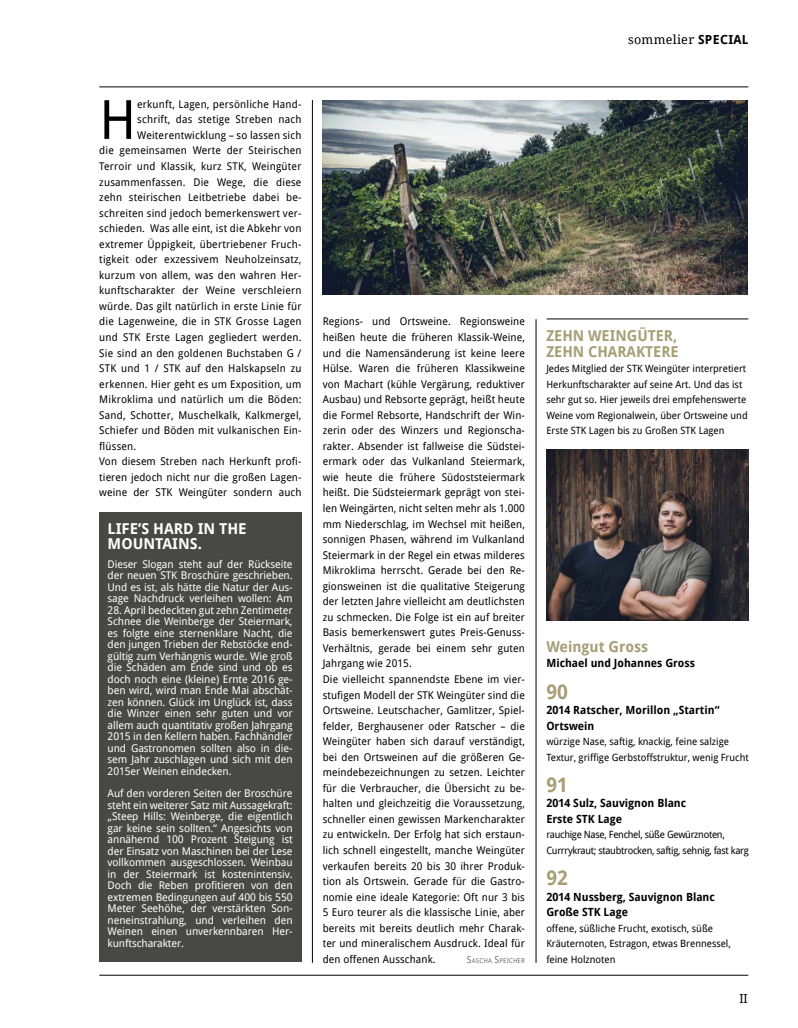
<style>
.page{position:relative;width:798px;height:1028px;background:#fff}
.page>*{position:absolute;margin:0;border:0;box-sizing:border-box;transform-origin:0 0}
.t1{font:54.12px "Droid Sans Pro";color:#000}
.t2{font:700 20px "Droid Sans Pro";color:#a69f76}
.t3{font:700 15px/15.5px "Droid Sans Pro";color:#a69f76}
.t4{font:700 15px/15.2px "Droid Sans Pro";color:#fff}
.t5{font:12.5px "Droid Serif Pro";letter-spacing:.025em;color:#000}
.t6{font:12.5px "Droid Sans Pro";color:#000}
.t7{font:700 11.25px/15.5px "Droid Sans Pro";color:#000}
.t8{font:10.62px/15.5px "Droid Sans Pro";letter-spacing:.01em;color:#000}
.t9{font:10.62px/11.5px "Droid Sans Pro";letter-spacing:-.01em;color:#fff;text-align:justify}
.t10{font:10px/15.5px "Droid Sans Pro";color:#000}
.t11{font:10px/15.5px "Droid Sans Pro";letter-spacing:-.03em;color:#000}
.t12{font:6.5px "Droid Sans Pro";letter-spacing:.025em;color:#6e6e6e}
.s1{font-family:"Droid Sans Pro";font-weight:700}
.s2{font-size:9.38px}
</style>
<div class="page">
<hr style="left:99px;top:87px;width:649px;height:1px;background:#000">
<hr style="left:99px;top:974px;width:649px;height:1px;background:#000">
<hr style="left:535px;top:319px;width:1px;height:643px;background:#000">
<hr style="left:312px;top:100px;width:1px;height:862px;background:#000">
<div style="left:99px;top:512px;width:202px;height:449px;background:#484847"></div>
<img style="left:546px;top:450px;width:202px;height:171px">
<img style="left:322px;top:100px;width:425px;height:194px">
<hr style="left:546px;top:318px;width:202px;height:1px;background:#000">
<p class="t5" style="left:627px;top:31px;width:122px">sommelier <span class="s1">SPECIAL</span></p>
<h1 class="t1" style="left:99px;top:82px;width:38px">H</h1>
<p class="t8" style="left:137px;top:96px;width:166px">erkunft, Lagen, persönliche Hand-</p>
<p class="t8" style="left:137px;top:111px;width:166px">schrift, das stetige Streben nach</p>
<p class="t8" style="left:137px;top:127px;width:166px">Weiterentwicklung – so lassen sich</p>
<p class="t8" style="left:99px;top:143px;width:203px">die gemeinsamen Werte der Steirischen</p>
<p class="t8" style="left:99px;top:158px;width:203px">Terroir und Klassik, kurz STK, Weingüter</p>
<p class="t8" style="left:99px;top:174px;width:203px">zusammenfassen. Die Wege, die diese</p>
<p class="t8" style="left:99px;top:189px;width:203px">zehn steirischen Leitbetriebe dabei be-</p>
<p class="t8" style="left:99px;top:205px;width:203px">schreiten sind jedoch bemerkenswert ver-</p>
<p class="t8" style="left:99px;top:220px;width:204px">schieden. Was alle eint, ist die Abkehr von</p>
<p class="t8" style="left:99px;top:236px;width:203px">extremer Üppigkeit, übertriebener Fruch-</p>
<p class="t8" style="left:99px;top:251px;width:203px">tigkeit oder exzessivem Neuholzeinsatz,</p>
<p class="t8" style="left:99px;top:267px;width:203px">kurzum von allem, was den wahren Her-</p>
<p class="t8" style="left:99px;top:282px;width:203px">kunftscharakter der Weine verschleiern</p>
<p class="t8" style="left:99px;top:298px;width:204px">würde. Das gilt natürlich in erste Linie für</p>
<p class="t8" style="left:99px;top:313px;width:203px">die Lagenweine, die in STK Grosse Lagen</p>
<p class="t8" style="left:99px;top:329px;width:203px">und STK Erste Lagen gegliedert werden.</p>
<p class="t8" style="left:99px;top:345px;width:204px">Sie sind an den goldenen Buchstaben G /</p>
<p class="t8" style="left:99px;top:360px;width:204px">STK und 1 / STK auf den Halskapseln zu</p>
<p class="t8" style="left:99px;top:376px;width:203px">erkennen. Hier geht es um Exposition, um</p>
<p class="t8" style="left:99px;top:391px;width:203px">Mikroklima und natürlich um die Böden:</p>
<p class="t8" style="left:99px;top:407px;width:203px">Sand, Schotter, Muschelkalk, Kalkmergel,</p>
<p class="t8" style="left:99px;top:422px;width:203px">Schiefer und Böden mit vulkanischen Ein-</p>
<p class="t8" style="left:99px;top:438px;width:39px">flüssen.</p>
<p class="t8" style="left:99px;top:453px;width:203px">Von diesem Streben nach Herkunft profi-</p>
<p class="t8" style="left:99px;top:469px;width:203px">tieren jedoch nicht nur die großen Lagen-</p>
<p class="t8" style="left:99px;top:484px;width:203px">weine der STK Weingüter sondern auch</p>
<h3 class="t4" style="left:108px;top:520px;width:140px">LIFE’S HARD IN THE<br>MOUNTAINS.</h3>
<p class="t9" style="left:108px;top:558px;width:186px">Dieser Slogan steht auf der Rückseite der neuen STK Broschüre geschrieben.<br>Und es ist, als hätte die Natur der Aus&shy;sage Nachdruck verleihen wollen: Am</p>
<p class="t9" style="left:108px;top:604px;width:186px">28. April bedeckten gut zehn Zentimeter Schnee die Weinberge der Steiermark, es folgte eine sternenklare Nacht, die den jungen Trieben der Rebstöcke end&shy;gültig zum Verhängnis wurde. Wie groß die Schäden am Ende sind und ob es doch noch eine (kleine) Ernte 2016 ge&shy;ben wird, wird man Ende Mai abschät&shy;zen können. Glück im Unglück ist, dass die Winzer einen sehr guten und vor allem auch quantitativ großen Jahrgang 2015 in den Kellern haben. Fachhändler und Gastronomen sollten also in die&shy;sem Jahr zuschlagen und sich mit den 2015er Weinen eindecken.</p>
<p class="t9" style="left:108px;top:787px;width:186px">Auf den vorderen Seiten der Broschüre steht ein weiterer Satz mit Aussagekraft: „Steep Hills: Weinberge, die eigentlich gar keine sein sollten.“ Angesichts von annähernd 100 Prozent Steigung ist der Einsatz von Maschinen bei der Lese vollkommen ausgeschlossen. Weinbau in der Steiermark ist kostenintensiv.<br>Doch die Reben profitieren von den extremen Bedingungen auf 400 bis 550<br>Meter Seehöhe, der verstärkten Son&shy;neneinstrahlung, und verleihen den Weinen einen unverkennbaren Her&shy;kunftscharakter.</p>
<p class="t8" style="left:322px;top:313px;width:204px">Regions- und Ortsweine. Regionsweine heißen heute die früheren Klassik-Weine, und die Namensänderung ist keine leere Hülse. Waren die früheren Klassikweine von Machart (kühle Vergärung, reduktiver Ausbau) und Rebsorte geprägt, heißt heute die Formel Rebsorte, Handschrift der Win&shy;zerin oder des Winzers und Regionscha&shy;rakter. Absender ist fallweise die Südstei&shy;ermark oder das Vulkanland Steiermark, wie heute die frühere Südoststeiermark heißt. Die Südsteiermark geprägt von stei&shy;len Weingärten, nicht selten mehr als 1.000 mm Niederschlag, im Wechsel mit heißen, sonnigen Phasen, während im Vulkanland Steiermark in der Regel ein etwas milderes Mikroklima herrscht. Gerade bei den Re&shy;gionsweinen ist die qualitative Steigerung der letzten Jahre vielleicht am deutlichsten zu schmecken. Die Folge ist ein auf breiter Basis bemerkenswert gutes Preis-Genuss-Verhältnis, gerade bei einem sehr guten Jahrgang wie 2015.<br>Die vielleicht spannendste Ebene im vier&shy;stufigen Modell der STK Weingüter sind die Ortsweine. Leutschacher, Gamlitzer, Spiel&shy;felder, Berghausener oder Ratscher – die Weingüter haben sich darauf verständigt, bei den Ortsweinen auf die größeren Ge&shy;meindebezeichnungen zu setzen. Leichter für die Verbraucher, die Übersicht zu be&shy;halten und gleichzeitig die Voraussetzung, schneller einen gewissen Markencharakter zu entwickeln. Der Erfolg hat sich erstaun&shy;lich schnell eingestellt, manche Weingüter verkaufen bereits 20 bis 30 ihrer Produk&shy;tion als Ortswein. Gerade für die Gastro&shy;nomie eine ideale Kategorie: Oft nur 3 bis 5 Euro teurer als die klassische Linie, aber bereits mit bereits deutlich mehr Charak&shy;ter und mineralischem Ausdruck. Ideal für den offenen Ausschank.</p>
<p class="t12" style="left:466px;top:956px;width:60px"><span class="s2">S</span>ASCHA <span class="s2">S</span>PEICHER</p>
<h3 class="t3" style="left:546px;top:327px;width:134px">ZEHN WEINGÜTER,<br>ZEHN CHARAKTERE</h3>
<p class="t10" style="left:546px;top:360px;width:203px">Jedes Mitglied der STK Weingüter interpretiert Herkunftscharakter auf seine Art. Und das ist sehr gut so. Hier jeweils drei empfehenswerte Weine vom Regionalwein, über Ortsweine und Erste STK Lagen bis zu Großen STK Lagen</p>
<h3 class="t3" style="left:546px;top:638px;width:103px">Weingut Gross</h3>
<p class="t7" style="left:546px;top:655px;width:150px">Michael und Johannes Gross</p>
<h2 class="t2" style="left:546px;top:677px;width:23px">90</h2>
<p class="t7" style="left:546px;top:702px;width:175px">2014 Ratscher, Morillon „Startin“<br>Ortswein</p>
<p class="t10" style="left:546px;top:733px;width:204px">würzige Nase, saftig, knackig, feine salzige<br>Textur, griffige Gerbstoffstruktur, wenig Frucht</p>
<h2 class="t2" style="left:546px;top:770px;width:23px">91</h2>
<p class="t7" style="left:546px;top:795px;width:141px">2014 Sulz, Sauvignon Blanc<br>Erste STK Lage</p>
<p class="t11" style="left:546px;top:826px;width:204px">rauchige Nase, Fenchel, süße Gewürznoten,<br>Currrykraut; staubtrocken, saftig, sehnig, fast karg</p>
<h2 class="t2" style="left:546px;top:863px;width:23px">92</h2>
<p class="t7" style="left:546px;top:888px;width:170px">2014 Nussberg, Sauvignon Blanc<br>Große STK Lage</p>
<p class="t10" style="left:546px;top:920px;width:186px">offene, süßliche Frucht, exotisch, süße<br>Kräuternoten, Estragon, etwas Brennessel, feine Holznoten</p>
<p class="t6" style="left:739px;top:990px;width:10px">II</p>
</div>
